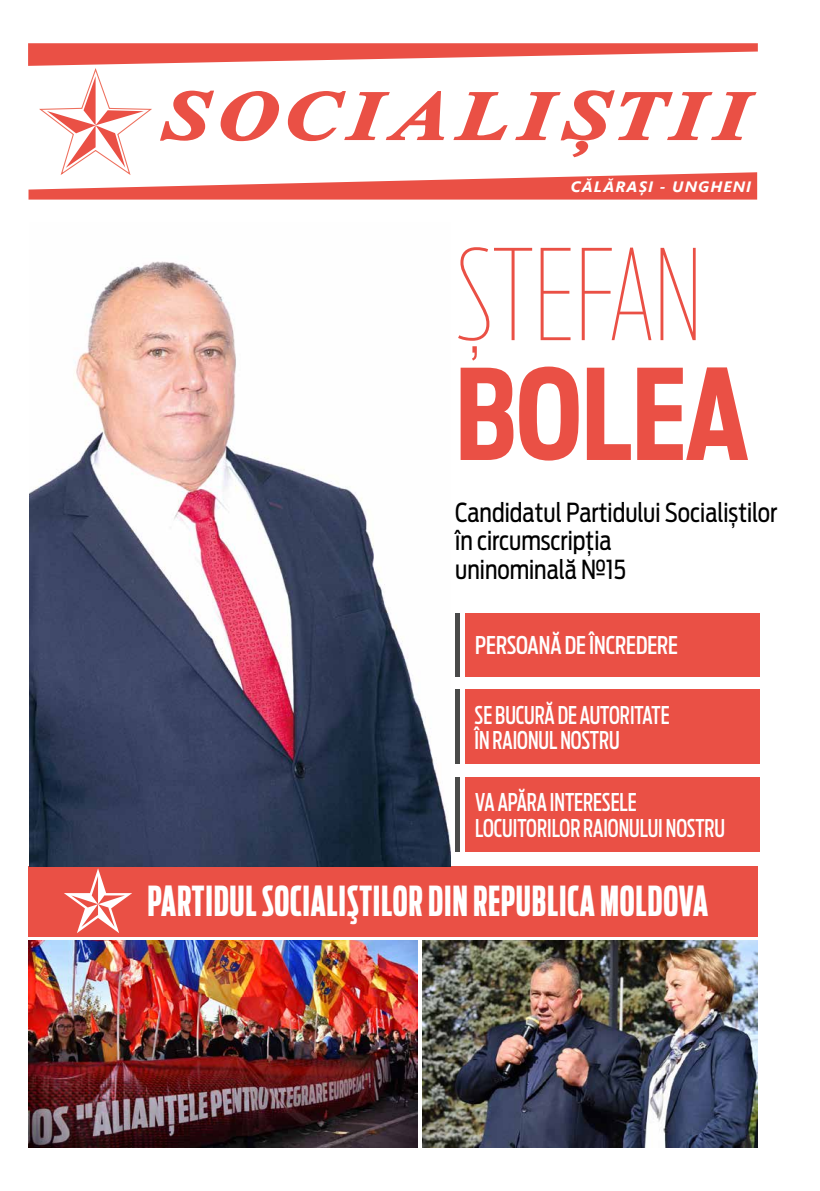
<style>
.page{position:relative;width:820px;height:1191px;background:#fff}
.page>*{position:absolute;margin:0;border:0;box-sizing:border-box;transform-origin:0 0}
.t1{font:100 124.5px "Ford Antenna Extra Cond";color:#ea5045}
.t2{font:700 124.5px "Ford Antenna Extra Cond";color:#ea5045}
.t3{font:700 41px "Ford Antenna Comp";letter-spacing:.02em;color:#fff}
.t4{font:26.1px/28.7px "Ford Antenna Cond";color:#000;scale:.92 1}
.t5{font:500 24.3px/25.6px "Ford Antenna Extra Cond";color:#fff;scale:.91 1}
.t6{font:500 24.3px "Ford Antenna Extra Cond";color:#fff}
.t7{font:italic 700 15px "Segoe UI";letter-spacing:.07em;color:#fff;scale:1.04 1}
</style>
<div class="page">
<div style="left:28px;top:866px;width:729px;height:71px;background:#ea5045"></div>
<svg style="left:64px;top:868px;width:68px;height:65px"></svg>
<svg style="left:28px;top:43px;width:729px;height:157px"></svg>
<img style="left:29px;top:261px;width:421px;height:606px">
<div style="left:455px;top:613px;width:5px;height:63px;background:#4a4a49"></div>
<div style="left:455px;top:689px;width:5px;height:75px;background:#4a4a49"></div>
<div style="left:455px;top:777px;width:5px;height:74px;background:#4a4a49"></div>
<div style="left:465px;top:613px;width:294px;height:63px;background:#ea5045"></div>
<div style="left:465px;top:777px;width:294px;height:74px;background:#ea5045"></div>
<div style="left:465px;top:689px;width:294px;height:75px;background:#ea5045"></div>
<img style="left:422px;top:940px;width:335px;height:207px">
<img style="left:28px;top:941px;width:389px;height:206px">
<p class="t7" style="left:570px;top:176px;width:175px">CĂLĂRAȘI - UNGHENI</p>
<h1 class="t1" style="left:455px;top:194px;width:248px">ȘTEFAN</h1>
<h1 class="t2" style="left:455px;top:305px;width:295px">BOLEA</h1>
<p class="t4" style="left:455px;top:494px;width:351px">Candidatul Partidului Socialiștilor în circumscripția<br>uninominală №15</p>
<p class="t6" style="left:475px;top:625px;width:204px">PERSOANĂ DE ÎNCREDERE</p>
<p class="t5" style="left:474px;top:699px;width:216px">SE BUCURĂ DE AUTORITATE<br>ÎN RAIONUL NOSTRU</p>
<p class="t5" style="left:475px;top:787px;width:276px">VA APĂRA INTERESELE<br>LOCUITORILOR RAIONULUI NOSTRU</p>
<h2 class="t3" style="left:147px;top:865px;width:562px">PARTIDUL SOCIALIŞTILOR DIN REPUBLICA MOLDOVA</h2>
</div>
